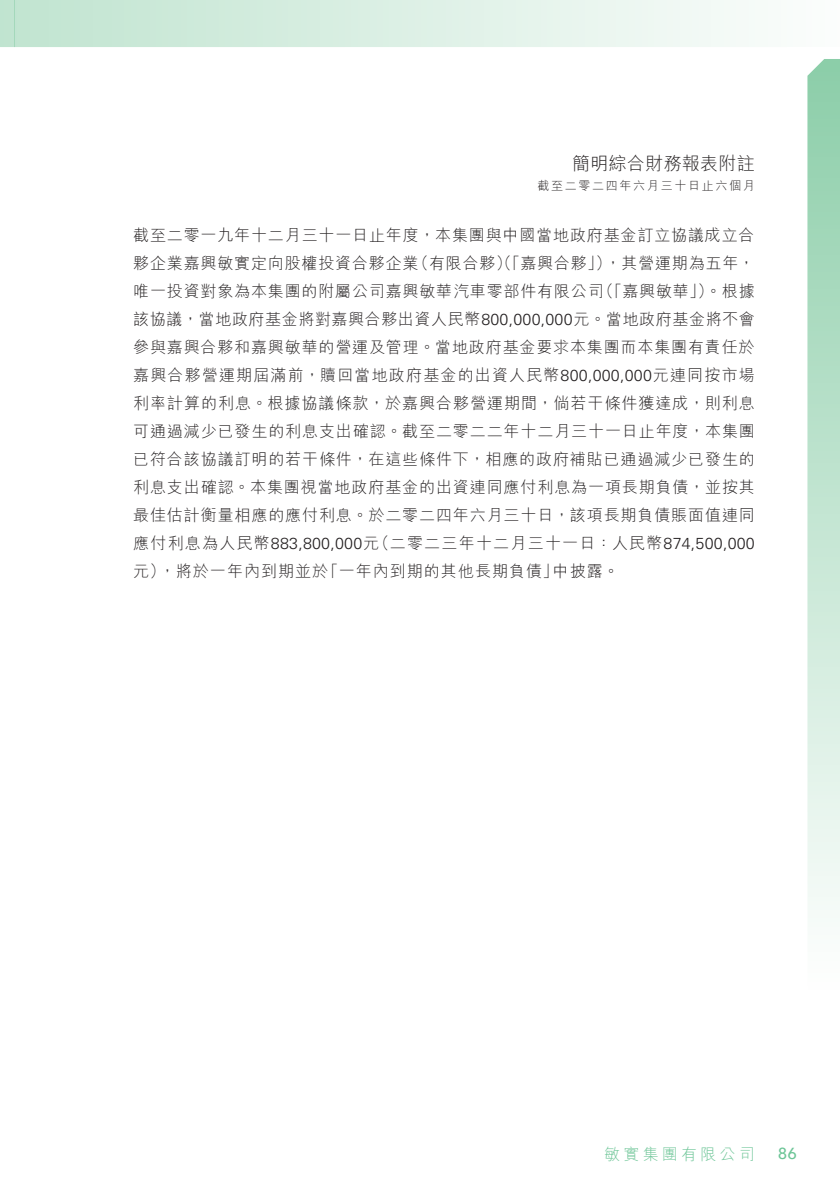
<style>
.page{position:relative;width:840px;height:1191px;background:#fff}
.page>*{position:absolute;margin:0;border:0;box-sizing:border-box;transform-origin:0 0}
.t1{font:300 18px "M Hei HK";letter-spacing:.015em;color:#231f20}
._01_Body_Text{font:300 16px/28px "M Hei HK";letter-spacing:.055em;color:#231f20;text-align:right}
._01_Body_Text-2{font:300 16px "M Hei HK";letter-spacing:.035em;color:#231f20}
._01_Body_Text-3{font:300 16px "M Hei HK";letter-spacing:.075em;color:#231f20}
._01_Body_Text-4{font:300 16px "Univers LT Std";letter-spacing:.015em;color:#231f20}
.t2{font:300 16px "M Hei HK";letter-spacing:.2em;color:#6dc597}
.t3{font:500 16px "Avenir Next";color:#6dc597}
.t4{font:300 12px "M Hei HK";letter-spacing:.14em;color:#231f20}
.s1{font-family:"Univers LT Std"}
.s2{font-family:"M Hei HK"}
</style>
<div class="page">
<svg style="left:807px;top:59px;width:32px;height:851px;background:#c2e4d1"></svg>
<svg style="left:0;top:0;width:736px;height:47px;background:#d9eee3"></svg>
<p class="t1" style="left:572px;top:151px;width:184px">簡明綜合財務報表附註</p>
<p class="t4" style="left:537px;top:178px;width:219px">截至二零二四年六月三十日止六個月</p>
<p class="_01_Body_Text" style="left:133px;top:221px;width:622px">截至二零一九年十二月三十一日止年度，本集團與中國當地政府基金訂立協議成立合，其營運期為五年，</p>
<p class="_01_Body_Text" style="left:412px;top:249px;width:200px">（有限合夥）（「嘉興合夥」）</p>
<p class="_01_Body_Text" style="left:133px;top:249px;width:287px">夥企業嘉興敏實定向股權投資合夥企業</p>
<p class="_01_Body_Text" style="left:597px;top:277px;width:158px">（「嘉興敏華」）。根據</p>
<p class="_01_Body_Text" style="left:133px;top:277px;width:472px">唯一投資對象為本集團的附屬公司嘉興敏華汽車零部件有限公司</p>
<p class="_01_Body_Text-2" style="left:133px;top:308px;width:623px">該協議，當地政府基金將對嘉興合夥出資人民幣<span class="s1">800,000,000</span>元。當地政府基金將不會</p>
<p class="_01_Body_Text" style="left:133px;top:333px;width:622px">參與嘉興合夥和嘉興敏華的營運及管理。當地政府基金要求本集團而本集團有責任於</p>
<p class="_01_Body_Text" style="left:133px;top:361px;width:622px">嘉興合夥營運期屆滿前，贖回當地政府基金的出資人民幣<span class="s1">800,000,000</span>元連同按市場</p>
<p class="_01_Body_Text" style="left:133px;top:389px;width:623px">利率計算的利息。根據協議條款，於嘉興合夥營運期間，倘若干條件獲達成，則利息</p>
<p class="_01_Body_Text" style="left:133px;top:417px;width:623px">可通過減少已發生的利息支出確認。截至二零二二年十二月三十一日止年度，本集團</p>
<p class="_01_Body_Text" style="left:133px;top:445px;width:623px">已符合該協議訂明的若干條件，在這些條件下，相應的政府補貼已通過減少已發生的</p>
<p class="_01_Body_Text" style="left:133px;top:473px;width:623px">利息支出確認。本集團視當地政府基金的出資連同應付利息為一項長期負債，並按其</p>
<p class="_01_Body_Text" style="left:133px;top:501px;width:623px">最佳估計衡量相應的應付利息。於二零二四年六月三十日，該項長期負債賬面值連同</p>
<p class="_01_Body_Text-3" style="left:373px;top:532px;width:382px">（二零二三年十二月三十一日：人民幣<span class="s1">874,500,000</span></p>
<p class="_01_Body_Text-4" style="left:133px;top:534px;width:247px"><span class="s2">應付利息為人民幣</span>883,800,000<span class="s2">元</span></p>
<p class="_01_Body_Text" style="left:133px;top:557px;width:34px">元）</p>
<p class="_01_Body_Text" style="left:159px;top:557px;width:170px">，將於一年內到期並於</p>
<p class="_01_Body_Text" style="left:552px;top:557px;width:68px">中披露。</p>
<p class="_01_Body_Text" style="left:322px;top:557px;width:237px">「一年內到期的其他長期負債」</p>
<p class="t2" style="left:604px;top:1142px;width:152px">敏實集團有限公司</p>
<p class="t3" style="left:777px;top:1139px;width:21px">86</p>
</div>
